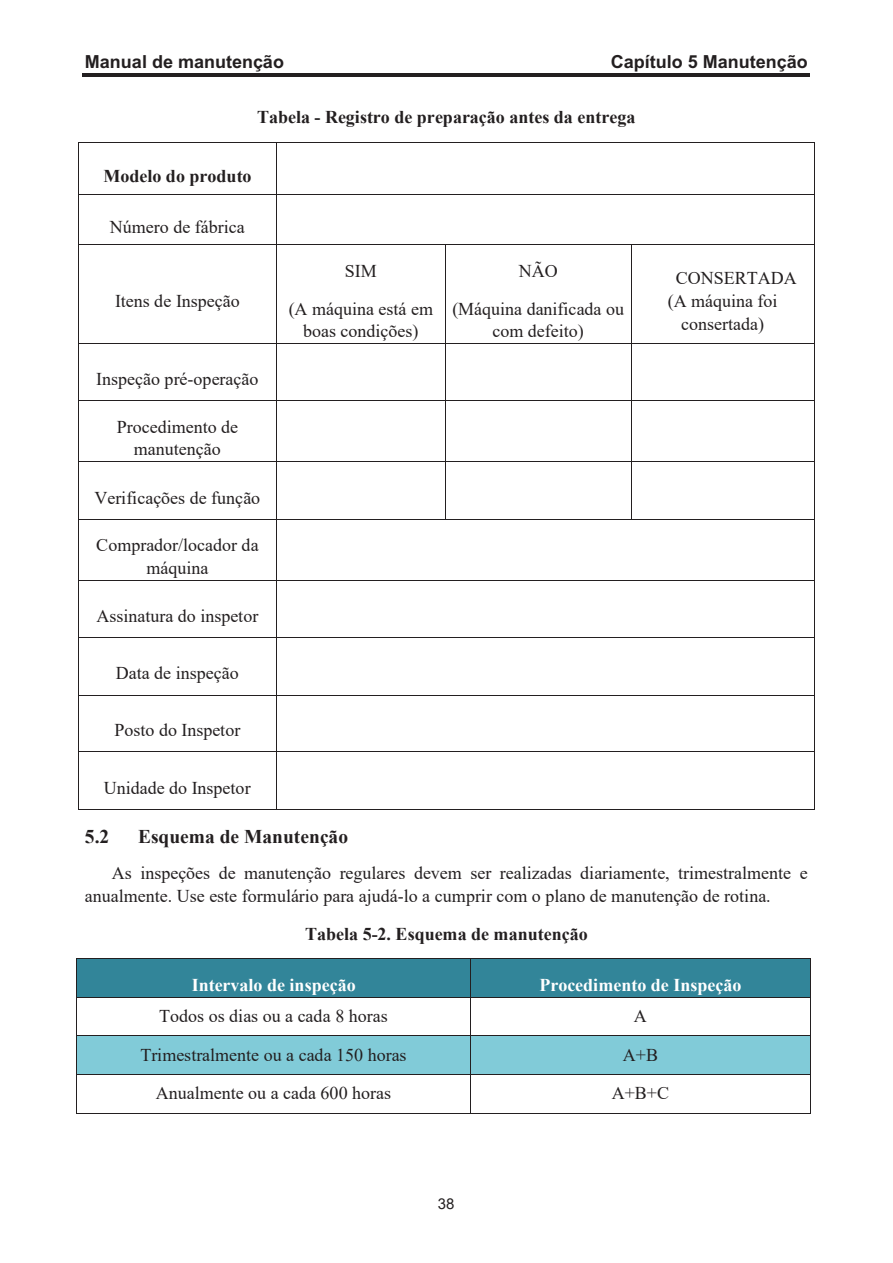
<style>
.page{position:relative;width:893px;height:1263px;background:#fff}
.page>*{position:absolute;margin:0;border:0;box-sizing:border-box;transform-origin:0 0}
.t1{font:700 19.5px "Times New Roman";color:#231f20}
.t2{font:18px/22.6px "Times New Roman";color:#231f20;text-align:center}
.t3{font:700 18px "Times New Roman";color:#231f20}
.t4{font:700 18px "Times New Roman";color:#fff}
.t5{font:700 18px "Arial";color:#231f20}
.t6{font:15px "Arial";color:#231f20}
</style>
<div class="page">
<hr style="left:83px;top:73px;width:727px;height:3px;background:#231f20">
<hr style="left:79px;top:142px;width:197px;height:1px;background:#231f20">
<hr style="left:277px;top:142px;width:537px;height:1px;background:#231f20">
<hr style="left:78px;top:143px;width:1px;height:51px;background:#231f20">
<hr style="left:276px;top:143px;width:1px;height:51px;background:#231f20">
<hr style="left:814px;top:143px;width:1px;height:51px;background:#231f20">
<hr style="left:79px;top:194px;width:197px;height:1px;background:#231f20">
<hr style="left:277px;top:194px;width:537px;height:1px;background:#231f20">
<hr style="left:78px;top:195px;width:1px;height:49px;background:#231f20">
<hr style="left:276px;top:195px;width:1px;height:49px;background:#231f20">
<hr style="left:814px;top:195px;width:1px;height:49px;background:#231f20">
<hr style="left:79px;top:244px;width:197px;height:1px;background:#231f20">
<hr style="left:277px;top:244px;width:168px;height:1px;background:#231f20">
<hr style="left:446px;top:244px;width:185px;height:1px;background:#231f20">
<hr style="left:631px;top:244px;width:183px;height:1px;background:#231f20">
<hr style="left:78px;top:245px;width:1px;height:98px;background:#231f20">
<hr style="left:276px;top:245px;width:1px;height:98px;background:#231f20">
<hr style="left:445px;top:245px;width:1px;height:98px;background:#231f20">
<hr style="left:631px;top:245px;width:1px;height:98px;background:#231f20">
<hr style="left:814px;top:245px;width:1px;height:98px;background:#231f20">
<hr style="left:79px;top:343px;width:197px;height:1px;background:#231f20">
<hr style="left:277px;top:343px;width:168px;height:1px;background:#231f20">
<hr style="left:446px;top:343px;width:185px;height:1px;background:#231f20">
<hr style="left:631px;top:343px;width:183px;height:1px;background:#231f20">
<hr style="left:78px;top:344px;width:1px;height:56px;background:#231f20">
<hr style="left:276px;top:344px;width:1px;height:56px;background:#231f20">
<hr style="left:445px;top:344px;width:1px;height:56px;background:#231f20">
<hr style="left:631px;top:344px;width:1px;height:56px;background:#231f20">
<hr style="left:814px;top:344px;width:1px;height:56px;background:#231f20">
<hr style="left:79px;top:400px;width:197px;height:1px;background:#231f20">
<hr style="left:277px;top:400px;width:168px;height:1px;background:#231f20">
<hr style="left:446px;top:400px;width:185px;height:1px;background:#231f20">
<hr style="left:631px;top:400px;width:183px;height:1px;background:#231f20">
<hr style="left:78px;top:401px;width:1px;height:61px;background:#231f20">
<hr style="left:276px;top:401px;width:1px;height:61px;background:#231f20">
<hr style="left:445px;top:401px;width:1px;height:61px;background:#231f20">
<hr style="left:631px;top:401px;width:1px;height:61px;background:#231f20">
<hr style="left:814px;top:401px;width:1px;height:61px;background:#231f20">
<hr style="left:79px;top:462px;width:197px;height:1px;background:#231f20">
<hr style="left:277px;top:462px;width:168px;height:1px;background:#231f20">
<hr style="left:446px;top:462px;width:185px;height:1px;background:#231f20">
<hr style="left:631px;top:462px;width:183px;height:1px;background:#231f20">
<hr style="left:78px;top:462px;width:1px;height:57px;background:#231f20">
<hr style="left:276px;top:462px;width:1px;height:57px;background:#231f20">
<hr style="left:445px;top:462px;width:1px;height:57px;background:#231f20">
<hr style="left:631px;top:462px;width:1px;height:57px;background:#231f20">
<hr style="left:814px;top:462px;width:1px;height:57px;background:#231f20">
<hr style="left:79px;top:519px;width:197px;height:1px;background:#231f20">
<hr style="left:277px;top:519px;width:168px;height:1px;background:#231f20">
<hr style="left:446px;top:519px;width:185px;height:1px;background:#231f20">
<hr style="left:631px;top:519px;width:183px;height:1px;background:#231f20">
<hr style="left:78px;top:519px;width:1px;height:61px;background:#231f20">
<hr style="left:276px;top:519px;width:1px;height:61px;background:#231f20">
<hr style="left:814px;top:519px;width:1px;height:61px;background:#231f20">
<hr style="left:79px;top:580px;width:197px;height:1px;background:#231f20">
<hr style="left:277px;top:580px;width:537px;height:1px;background:#231f20">
<hr style="left:78px;top:581px;width:1px;height:56px;background:#231f20">
<hr style="left:276px;top:581px;width:1px;height:56px;background:#231f20">
<hr style="left:814px;top:581px;width:1px;height:56px;background:#231f20">
<hr style="left:79px;top:637px;width:197px;height:1px;background:#231f20">
<hr style="left:277px;top:637px;width:537px;height:1px;background:#231f20">
<hr style="left:78px;top:638px;width:1px;height:57px;background:#231f20">
<hr style="left:276px;top:638px;width:1px;height:57px;background:#231f20">
<hr style="left:814px;top:638px;width:1px;height:57px;background:#231f20">
<hr style="left:79px;top:695px;width:197px;height:1px;background:#231f20">
<hr style="left:277px;top:695px;width:537px;height:1px;background:#231f20">
<hr style="left:78px;top:695px;width:1px;height:56px;background:#231f20">
<hr style="left:276px;top:695px;width:1px;height:56px;background:#231f20">
<hr style="left:814px;top:695px;width:1px;height:56px;background:#231f20">
<hr style="left:79px;top:751px;width:197px;height:1px;background:#231f20">
<hr style="left:277px;top:751px;width:537px;height:1px;background:#231f20">
<hr style="left:78px;top:752px;width:1px;height:57px;background:#231f20">
<hr style="left:79px;top:809px;width:197px;height:1px;background:#231f20">
<hr style="left:276px;top:752px;width:1px;height:57px;background:#231f20">
<hr style="left:277px;top:809px;width:537px;height:1px;background:#231f20">
<hr style="left:814px;top:752px;width:1px;height:57px;background:#231f20">
<div style="left:77px;top:959px;width:393px;height:38px;background:#328599"></div>
<div style="left:471px;top:959px;width:339px;height:38px;background:#328599"></div>
<hr style="left:77px;top:958px;width:393px;height:1px;background:#231f20">
<hr style="left:471px;top:958px;width:339px;height:1px;background:#231f20">
<hr style="left:76px;top:959px;width:1px;height:38px;background:#231f20">
<hr style="left:470px;top:959px;width:1px;height:38px;background:#231f20">
<hr style="left:810px;top:959px;width:1px;height:38px;background:#231f20">
<hr style="left:77px;top:997px;width:393px;height:1px;background:#231f20">
<hr style="left:471px;top:997px;width:339px;height:1px;background:#231f20">
<hr style="left:76px;top:998px;width:1px;height:38px;background:#231f20">
<hr style="left:470px;top:998px;width:1px;height:38px;background:#231f20">
<hr style="left:810px;top:998px;width:1px;height:38px;background:#231f20">
<div style="left:77px;top:1036px;width:393px;height:38px;background:#81cbd8"></div>
<div style="left:471px;top:1036px;width:339px;height:38px;background:#81cbd8"></div>
<hr style="left:77px;top:1036px;width:393px;height:1px;background:#231f20">
<hr style="left:471px;top:1036px;width:339px;height:1px;background:#231f20">
<hr style="left:76px;top:1036px;width:1px;height:38px;background:#231f20">
<hr style="left:470px;top:1036px;width:1px;height:38px;background:#231f20">
<hr style="left:810px;top:1036px;width:1px;height:38px;background:#231f20">
<hr style="left:77px;top:1074px;width:393px;height:1px;background:#231f20">
<hr style="left:471px;top:1074px;width:339px;height:1px;background:#231f20">
<hr style="left:76px;top:1075px;width:1px;height:38px;background:#231f20">
<hr style="left:77px;top:1113px;width:393px;height:1px;background:#231f20">
<hr style="left:470px;top:1075px;width:1px;height:38px;background:#231f20">
<hr style="left:471px;top:1113px;width:339px;height:1px;background:#231f20">
<hr style="left:810px;top:1075px;width:1px;height:38px;background:#231f20">
<p class="t5" style="left:85px;top:51px;width:201px">Manual de manutenção</p>
<p class="t5" style="left:611px;top:51px;width:199px">Capítulo 5 Manutenção</p>
<p class="t3" style="left:257px;top:104px;width:380px">Tabela - Registro de preparação antes da entrega</p>
<p class="t3" style="left:104px;top:163px;width:150px">Modelo do produto</p>
<p class="t2" style="left:110px;top:215px;width:136px">Número de fábrica</p>
<p class="t2" style="left:115px;top:289px;width:126px">Itens de Inspeção</p>
<p class="t2" style="left:96px;top:367px;width:164px">Inspeção pré-operação</p>
<p class="t2" style="left:117px;top:415px;width:123px">Procedimento de manutenção</p>
<p class="t2" style="left:94px;top:486px;width:167px">Verificações de função</p>
<p class="t2" style="left:96px;top:533px;width:164px">Comprador/locador da máquina</p>
<p class="t2" style="left:96px;top:604px;width:163px">Assinatura do inspetor</p>
<p class="t2" style="left:116px;top:661px;width:124px">Data de inspeção</p>
<p class="t2" style="left:114px;top:718px;width:127px">Posto do Inspetor</p>
<p class="t2" style="left:289px;top:251px;width:146px;line-height:37.8px">SIM<br>(A máquina está em</p>
<p class="t2" style="left:303px;top:319px;width:117px">boas condições)</p>
<p class="t2" style="left:452px;top:251px;width:173px;line-height:37.8px">NÃO<br>(Máquina danificada ou</p>
<p class="t2" style="left:492px;top:319px;width:93px">com defeito)</p>
<p class="t2" style="left:676px;top:266px;width:122px">CONSERTADA</p>
<p class="t2" style="left:668px;top:289px;width:111px">(A máquina foi</p>
<p class="t2" style="left:681px;top:312px;width:84px">consertada)</p>
<p class="t2" style="left:104px;top:776px;width:148px">Unidade do Inspetor</p>
<p class="t1" style="left:85px;top:823px;width:26px">5.2</p>
<p class="t1" style="left:138px;top:823px;width:212px">Esquema de Manutenção</p>
<p class="t2" style="left:85px;top:861px;width:724px;text-align:left;text-indent:27px">As inspeções de manutenção regulares devem ser realizadas diariamente, trimestralmente e anualmente. Use este formulário para ajudá-lo a cumprir com o plano de manutenção de rotina.</p>
<p class="t3" style="left:305px;top:921px;width:284px">Tabela 5-2. Esquema de manutenção</p>
<p class="t4" style="left:192px;top:972px;width:165px">Intervalo de inspeção</p>
<p class="t4" style="left:539px;top:972px;width:203px">Procedimento de Inspeção</p>
<p class="t2" style="left:159px;top:1004px;width:230px">Todos os dias ou a cada 8 horas</p>
<p class="t2" style="left:634px;top:1004px;width:14px">A</p>
<p class="t2" style="left:140px;top:1043px;width:268px">Trimestralmente ou a cada 150 horas</p>
<p class="t2" style="left:623px;top:1043px;width:37px">A+B</p>
<p class="t2" style="left:156px;top:1081px;width:237px">Anualmente ou a cada 600 horas</p>
<p class="t2" style="left:612px;top:1081px;width:59px">A+B+C</p>
<p class="t6" style="left:438px;top:1193px;width:18px">38</p>
</div>
